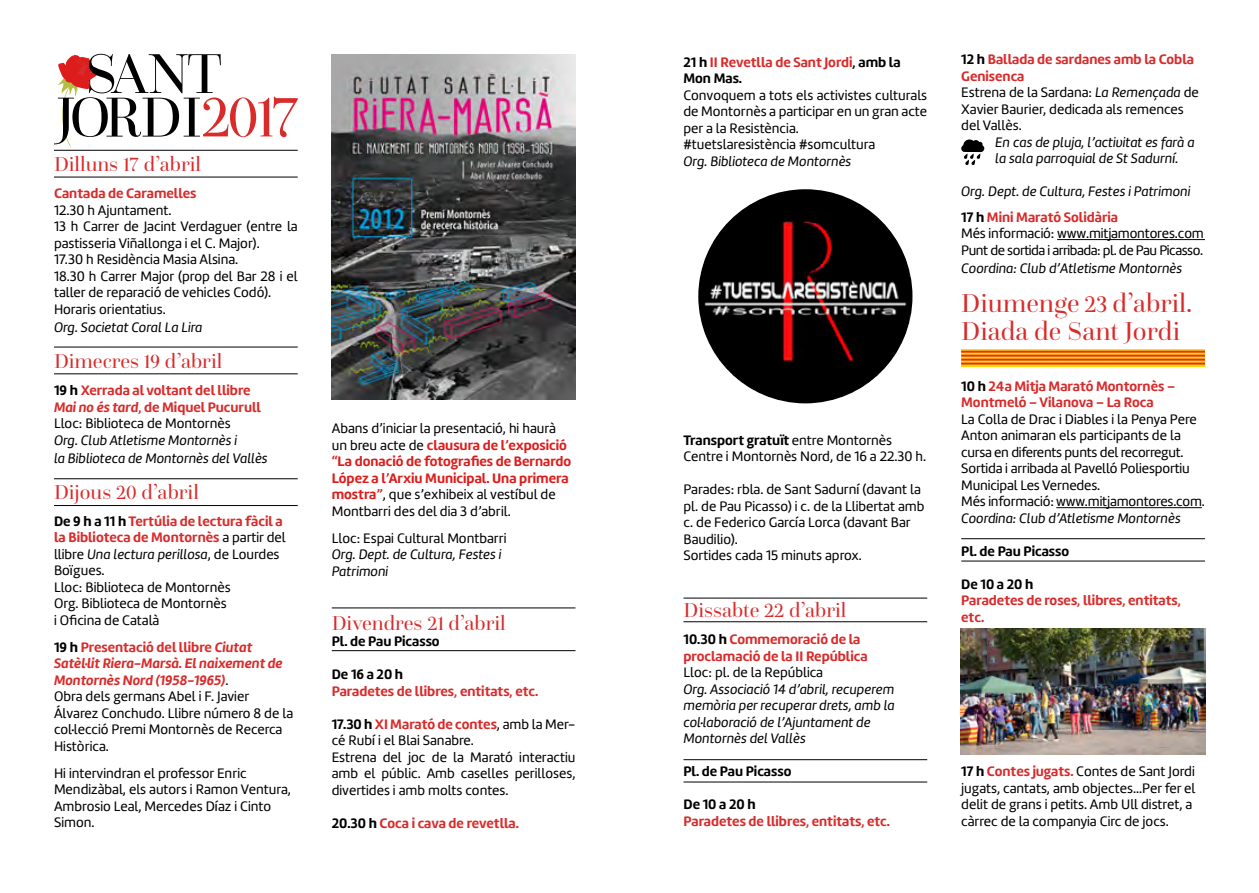
<style>
.page{position:relative;width:1259px;height:893px;background:#fff}
.page>*{position:absolute;margin:0;border:0;box-sizing:border-box;transform-origin:0 0}
.t1{font:27px/28.5px "Questa Grande";color:#d82c2c}
.t2{font:21px "Questa Grande";color:#d82c2c}
.t3{font:14.25px/16.5px "Marine";color:#000}
.t4{font:italic 14.25px/16.5px "Marine";color:#000}
.t5{font:700 14.25px/16.5px "Marine";color:#d82c2c}
.t6{font:14.25px/16.5px "Marine";letter-spacing:-.02em;color:#000}
.t7{font:700 14.25px "Marine";color:#000}
.s1{font-family:"Valentina";font-size:16.5px}
.s2{color:#000}
.s3{font-style:italic}
.s4{font-weight:400;color:#000}
.s5{font-weight:700}
.s6{font-weight:700;color:#d82c2c}
.s7{font-weight:700;font-style:italic;color:#d82c2c}
.s8{font-weight:700;color:#dd1d1c}
.s9{font-weight:700;font-style:normal}
.s10{font-weight:700;font-style:normal;color:#d82c2c}
.s11{font-family:"Valentina";font-size:19.5px}
</style>
<div class="page">
<div style="left:961px;top:349px;width:244px;height:18px;background:linear-gradient(to right,#ffdc00,#ffdc00)"></div>
<hr style="left:961px;top:363px;width:244px;height:2px;background:#e52727">
<hr style="left:961px;top:359px;width:244px;height:2px;background:#e52727">
<hr style="left:961px;top:355px;width:244px;height:2px;background:#e52727">
<hr style="left:961px;top:351px;width:244px;height:2px;background:#e52727">
<hr style="left:1056px;top:507px;width:146px;height:1px;background:#000">
<img style="left:332px;top:54px;width:243px;height:346px">
<hr style="left:1057px;top:239px;width:148px;height:1px;background:#000">
<img style="left:698px;top:189px;width:214px;height:214px;border-radius:107px">
<hr style="left:961px;top:561px;width:244px;height:1px;background:#000">
<hr style="left:961px;top:538px;width:244px;height:1px;background:#000">
<svg style="left:961px;top:139px;width:23px;height:26px"></svg>
<hr style="left:54px;top:177px;width:244px;height:1px;background:#000">
<hr style="left:54px;top:150px;width:244px;height:1px;background:#000">
<hr style="left:54px;top:373px;width:244px;height:1px;background:#000">
<hr style="left:54px;top:347px;width:244px;height:1px;background:#000">
<hr style="left:54px;top:505px;width:244px;height:1px;background:#000">
<hr style="left:54px;top:478px;width:244px;height:1px;background:#000">
<hr style="left:332px;top:650px;width:243px;height:1px;background:#000">
<hr style="left:332px;top:608px;width:243px;height:1px;background:#000">
<hr style="left:683px;top:621px;width:244px;height:1px;background:#000">
<hr style="left:683px;top:598px;width:244px;height:1px;background:#000">
<svg style="left:54px;top:54px;width:244px;height:93px"></svg>
<hr style="left:683px;top:782px;width:244px;height:1px;background:#000">
<hr style="left:683px;top:759px;width:244px;height:1px;background:#000">
<img style="left:960px;top:628px;width:245px;height:126px">
<h2 class="t2" style="left:54px;top:152px;width:149px">Dilluns <span class="s1">17</span> d’abril</h2>
<p class="t5" style="left:54px;top:185px;width:144px">Cantada de Caramelles</p>
<p class="t3" style="left:54px;top:202px;width:245px">12.30 h Ajuntament.<br>13 h Carrer de Jacint Verdaguer (entre la pastisseria Viñallonga i el C. Major).<br>17.30 h Residència Masia Alsina.<br>18.30 h Carrer Major (prop del Bar 28 i el taller de reparació de vehicles Codó).<br>Horaris orientatius.</p>
<p class="t4" style="left:54px;top:319px;width:150px">Org. Societat Coral La Lira</p>
<h2 class="t2" style="left:54px;top:348px;width:170px">Dimecres <span class="s1">19</span> d’abril</h2>
<p class="t5" style="left:54px;top:382px;width:208px"><span class="s2">19 h</span> Xerrada al voltant del llibre<br><span class="s3">Mai no és tard</span>, de Miquel Pucurull<br><span class="s4">Lloc: Biblioteca de Montornès</span></p>
<p class="t4" style="left:54px;top:431px;width:215px;line-height:18px">Org. Club Atletisme Montornès i<br>la Biblioteca de Montornès del Vallès</p>
<h2 class="t2" style="left:54px;top:479px;width:146px">Dijous <span class="s1">20</span> d’abril</h2>
<p class="t3" style="left:54px;top:512px;width:233px"><span class="s5">De 9 h a 11 h</span> <span class="s6">Tertúlia de lectura fàcil a la Biblioteca de Montornès</span> a partir del llibre <span class="s3">Una lectura perillosa</span>, de Lourdes<br>Boïgues.<br>Lloc: Biblioteca de Montornès<br>Org. Biblioteca de Montornès<br>i Oficina de Català</p>
<p class="t3" style="left:54px;top:638px;width:241px"><span class="s5">19 h</span> <span class="s6">Presentació del llibre</span> <span class="s7">Ciutat<br>Satèl·lit Riera-Marsà. El naixement de<br>Montornès Nord (1958-1965)</span>.<br>Obra dels germans Abel i F. Javier<br>Álvarez Conchudo. Llibre número 8 de la col·lecció Premi Montornès de Recerca<br>Històrica.</p>
<p class="t3" style="left:54px;top:764px;width:238px">Hi intervindran el professor Enric<br>Mendizàbal, els autors i Ramon Ventura,<br>Ambrosio Leal, Mercedes Díaz i Cinto<br>Simon.</p>
<p class="t3" style="left:332px;top:420px;width:241px">Abans d’iniciar la presentació, hi haurà un breu acte de <span class="s8">clausura de l’exposició “La donació de fotografies de Bernardo López a l’Arxiu Municipal. Una primera mostra”</span>, que s’exhibeix al vestíbul de Montbarri des del dia 3 d’abril.</p>
<p class="t3" style="left:332px;top:530px;width:176px">Lloc: Espai Cultural Montbarri</p>
<p class="t4" style="left:332px;top:546px;width:171px">Org. Dept. de Cultura, Festes i<br>Patrimoni</p>
<h2 class="t2" style="left:332px;top:610px;width:176px">Divendres <span class="s1">21</span> d’abril</h2>
<p class="t7" style="left:332px;top:632px;width:109px">Pl. de Pau Picasso</p>
<p class="t7" style="left:332px;top:665px;width:73px">De 16 a 20 h</p>
<p class="t5" style="left:332px;top:682px;width:208px">Paradetes de llibres, entitats, etc.</p>
<p class="t3" style="left:332px;top:716px;width:245px"><span class="s5">17.30 h</span> <span class="s6">XI Marató de contes</span>, amb la Mer&shy;cé Rubí i el Blai Sanabre.<br>Estrena del joc de la Marató interactiu amb el públic. Amb caselles perilloses, divertides i amb molts contes.</p>
<p class="t5" style="left:332px;top:814px;width:189px"><span class="s2">20.30 h</span> Coca i cava de revetlla.</p>
<p class="t5" style="left:683px;top:54px;width:219px"><span class="s2">21 h</span> II Revetlla de Sant Jordi<span class="s2">, amb la<br>Mon Mas.</span></p>
<p class="t3" style="left:683px;top:87px;width:245px">Convoquem a tots els activistes culturals de Montornès a participar en un gran acte per a la Resistència.<br>#tuetslaresistència #somcultura</p>
<p class="t4" style="left:683px;top:153px;width:169px">Org. Biblioteca de Montornès</p>
<p class="t3" style="left:683px;top:432px;width:244px"><span class="s5">Transport gratuït</span> entre Montornès<br>Centre i Montornès Nord, de 16 a 22.30 h.</p>
<p class="t3" style="left:683px;top:481px;width:242px">Parades: rbla. de Sant Sadurní (davant la pl. de Pau Picasso) i c. de la Llibertat amb c. de Federico García Lorca (davant Bar<br>Baudilio).<br>Sortides cada 15 minuts aprox.</p>
<h2 class="t2" style="left:683px;top:598px;width:164px">Dissabte <span class="s1">22</span> d’abril</h2>
<p class="t5" style="left:683px;top:631px;width:186px"><span class="s2">10.30 h</span> Commemoració de la proclamació de la II República</p>
<p class="t3" style="left:683px;top:664px;width:141px">Lloc: pl. de la República</p>
<p class="t4" style="left:683px;top:681px;width:213px">Org. Associació 14 d’abril, recuperem memòria per recuperar drets, amb la col·laboració de l’Ajuntament de<br>Montornès del Vallès</p>
<p class="t7" style="left:683px;top:762px;width:109px">Pl. de Pau Picasso</p>
<p class="t7" style="left:683px;top:795px;width:74px">De 10 a 20 h</p>
<p class="t5" style="left:683px;top:813px;width:208px">Paradetes de llibres, entitats, etc.</p>
<p class="t3" style="left:961px;top:51px;width:239px"><span class="s5">12 h</span> <span class="s6">Ballada de sardanes amb la Cobla<br>Genisenca<br></span>Estrena de la Sardana: <span class="s3">La Remençada</span> de<br>Xavier Baurier, dedicada als remences del Vallès.</p>
<p class="t4" style="left:995px;top:134px;width:201px">En cas de pluja, l’activitat es farà a la sala parroquial de St Sadurní.</p>
<p class="t4" style="left:961px;top:179px;width:231px;line-height:25.5px">Org. Dept. de Cultura, Festes i Patrimoni<br><span class="s9">17 h</span> <span class="s10">Mini Marató Solidària</span></p>
<p class="t6" style="left:961px;top:225px;width:244px">Més informació: www.mitjamontores.com<br>Punt de sortida i arribada: pl. de Pau Picasso.</p>
<p class="t4" style="left:961px;top:260px;width:222px">Coordina: Club d’Atletisme Montornès</p>
<h1 class="t1" style="left:961px;top:289px;width:233px">Diumenge <span class="s11">23</span> d’abril.<br>Diada de Sant Jordi</h1>
<p class="t5" style="left:961px;top:377px;width:215px"><span class="s2">10 h</span> 24a Mitja Marató Montornès –<br>Montmeló – Vilanova – La Roca</p>
<p class="t3" style="left:961px;top:411px;width:245px">La Colla de Drac i Diables i la Penya Pere Anton animaran els participants de la cursa en diferents punts del recorregut.<br>Sortida i arribada al Pavelló Poliesportiu Municipal Les Vernedes.<br>Més informació: www.mitjamontores.com.</p>
<p class="t4" style="left:961px;top:510px;width:221px">Coordina: Club d’Atletisme Montornès</p>
<p class="t7" style="left:961px;top:542px;width:109px">Pl. de Pau Picasso</p>
<p class="t7" style="left:961px;top:575px;width:74px">De 10 a 20 h</p>
<p class="t5" style="left:961px;top:592px;width:221px">Paradetes de roses, llibres, entitats, etc.</p>
<p class="t3" style="left:961px;top:763px;width:236px"><span class="s5">17 h</span> <span class="s6">Contes jugats.</span> Contes de Sant Jordi jugats, cantats, amb objectes...Per fer el delit de grans i petits. Amb Ull distret, a càrrec de la companyia Circ de jocs.</p>
</div>
